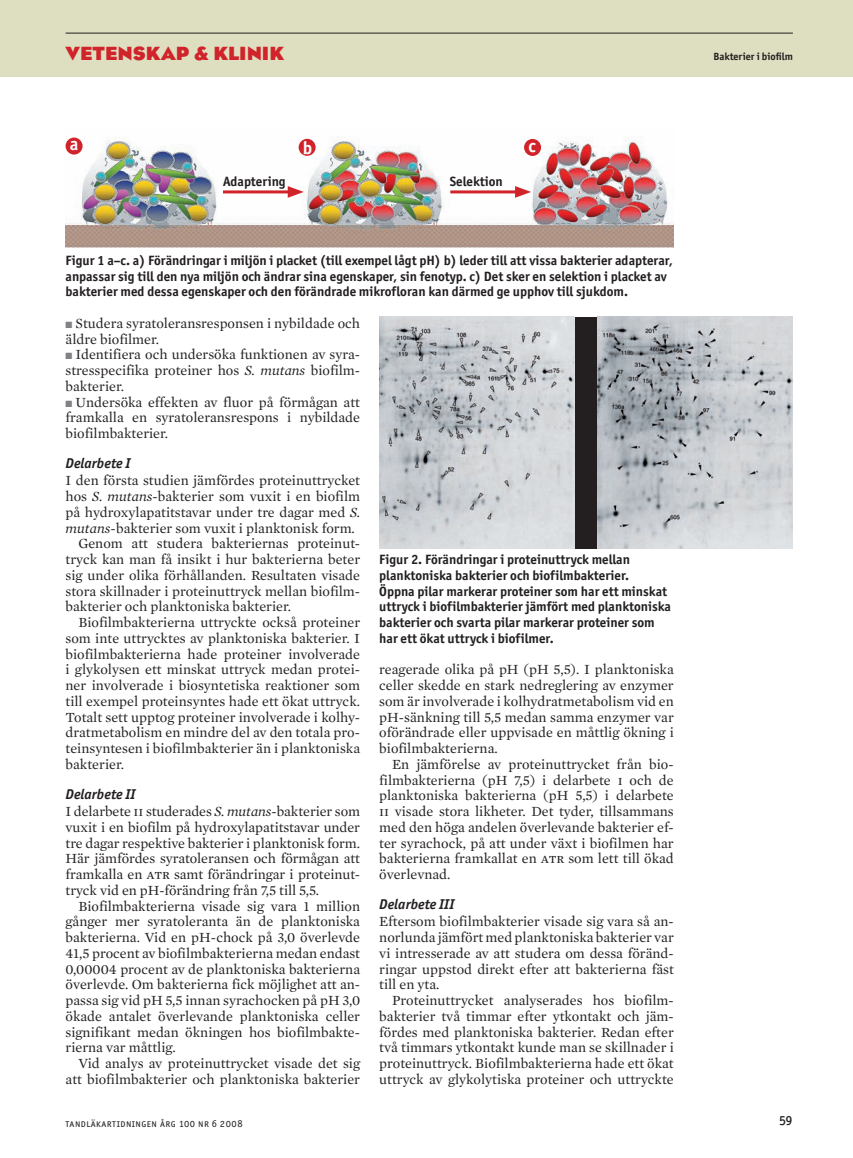
<style>
.page{position:relative;width:853px;height:1158px;background:#fff}
.page>*{position:absolute;margin:0;border:0;box-sizing:border-box;transform-origin:0 0}
.t1{font:700 19.5px "Eagle TLTOT";color:#d1232a}
.t2{font:700 18px "Officina Sans ITC Std";color:#fff}
.t3{font:14.25px/15.8px "Mercury TLT Text OT";color:#231f20;text-align:justify}
.t4{font:italic 700 14.25px "Officina Sans ITC Std";color:#231f20}
.t5{font:700 13.5px/15.8px "Officina Sans ITC Std";color:#231f20}
.t6{font:500 13.5px "Officina Sans ITC Std";color:#231f20}
.t7{font:10.5px "Officina Sans ITC Std";letter-spacing:.04em;color:#231f20}
.t8{font:700 10.5px "Officina Sans ITC Std";color:#231f20}
.s1{color:#808285}
.s2{font-style:italic}
</style>
<div class="page">
<hr style="left:0;top:0;width:2px;height:76px;background:#dedfc0">
<div style="left:2px;top:0;width:851px;height:76px;background:#dedfc0"></div>
<hr style="left:66px;top:33px;width:727px;height:1px;background:#231f20">
<div style="left:379px;top:317px;width:414px;height:231px;background:#231f20"></div>
<img style="left:66px;top:136px;width:608px;height:112px">
<div style="left:66px;top:138px;width:17px;height:17px;background:#d1232a;border-radius:50%"></div>
<div style="left:299px;top:139px;width:17px;height:17px;background:#d1232a;border-radius:50%"></div>
<div style="left:524px;top:139px;width:17px;height:17px;background:#d1232a;border-radius:50%"></div>
<img style="left:379px;top:317px;width:196px;height:231px">
<img style="left:597px;top:317px;width:196px;height:231px">
<hr style="left:223px;top:190px;width:70px;height:3px;background:#d1232a">
<svg style="left:288px;top:186px;width:16px;height:12px"></svg>
<hr style="left:450px;top:190px;width:71px;height:3px;background:#d1232a">
<svg style="left:515px;top:186px;width:16px;height:12px"></svg>
<h1 class="t1" style="left:66px;top:43px;width:220px">VETENSKAP &amp; KLINIK</h1>
<p class="t8" style="left:713px;top:50px;width:81px">Bakterier i biofilm</p>
<p class="t2" style="left:70px;top:133px;width:10px">a</p>
<p class="t2" style="left:303px;top:136px;width:11px">b</p>
<p class="t2" style="left:528px;top:135px;width:9px">c</p>
<p class="t5" style="left:223px;top:173px;width:64px">Adaptering</p>
<p class="t5" style="left:450px;top:173px;width:54px">Selektion</p>
<p class="t5" style="left:66px;top:252px;width:609px">Figur 1 a–c. a) Förändringar i miljön i placket (till exempel lågt pH) b) leder till att vissa bakterier adapterar, anpassar sig till den nya miljön och ändrar sina egenskaper, sin fenotyp. c) Det sker en selektion i placket av bakterier med dessa egenskaper och den förändrade mikrofloran kan därmed ge upphov till sjukdom.</p>
<p class="t3" style="left:66px;top:315px;width:296px"><span class="s1">■</span> Studera syratoleransresponsen i nybildade och äldre biofilmer.</p>
<p class="t3" style="left:66px;top:347px;width:296px"><span class="s1">■</span> Identifiera och undersöka funktionen av syra&shy;stresspecifika proteiner hos <span class="s2">S. mutans</span> biofilm&shy;bakterier.</p>
<p class="t3" style="left:66px;top:394px;width:296px"><span class="s1">■</span> Undersöka effekten av fluor på förmågan att framkalla en syratoleransrespons i nybildade biofilmbakterier.</p>
<p class="t4" style="left:66px;top:455px;width:67px">Delarbete I</p>
<p class="t3" style="left:66px;top:473px;width:296px">I den första studien jämfördes proteinuttrycket</p>
<p class="t3" style="left:66px;top:488px;width:296px">hos <span class="s2">S. mutans</span>-bakterier som vuxit i en biofilm</p>
<p class="t3" style="left:66px;top:504px;width:296px">på hydroxylapatitstavar under tre dagar med <span class="s2">S.</span></p>
<p class="t3" style="left:66px;top:520px;width:291px"><span class="s2">mutans-</span>bakterier som vuxit i planktonisk form.</p>
<p class="t3" style="left:78px;top:536px;width:283px">Genom att studera bakteriernas proteinut-</p>
<p class="t3" style="left:66px;top:551px;width:296px">tryck kan man få insikt i hur bakterierna beter</p>
<p class="t3" style="left:66px;top:567px;width:296px">sig under olika förhållanden. Resultaten visade</p>
<p class="t3" style="left:66px;top:583px;width:296px">stora skillnader i proteinuttryck mellan biofilm-</p>
<p class="t3" style="left:66px;top:599px;width:227px">bakterier och planktoniska bakterier.</p>
<p class="t3" style="left:78px;top:614px;width:283px">Biofilmbakterierna uttryckte också proteiner</p>
<p class="t3" style="left:66px;top:630px;width:296px">som inte uttrycktes av planktoniska bakterier. I</p>
<p class="t3" style="left:66px;top:646px;width:296px">biofilmbakterierna hade proteiner involverade</p>
<p class="t3" style="left:66px;top:662px;width:296px">i glykolysen ett minskat uttryck medan protei-</p>
<p class="t3" style="left:66px;top:677px;width:296px">ner involverade i biosyntetiska reaktioner som</p>
<p class="t3" style="left:66px;top:693px;width:296px">till exempel proteinsyntes hade ett ökat uttryck.</p>
<p class="t3" style="left:66px;top:709px;width:296px">Totalt sett upptog proteiner involverade i kolhy-</p>
<p class="t3" style="left:66px;top:725px;width:296px">dratmetabolism en mindre del av den totala pro-</p>
<p class="t3" style="left:66px;top:740px;width:296px">teinsyntesen i biofilmbakterier än i planktoniska</p>
<p class="t3" style="left:66px;top:756px;width:60px">bakterier.</p>
<p class="t4" style="left:66px;top:785px;width:72px">Delarbete II</p>
<p class="t3" style="left:66px;top:803px;width:296px">I delarbete ii studerades <span class="s2">S. mutans</span>-bakterier som vuxit i en biofilm på hydroxylapatitstavar under tre dagar respektive bakterier i planktonisk form.<br>Här jämfördes syratoleransen och förmågan att framkalla en atr samt förändringar i proteinut&shy;tryck vid en pH-förändring från 7,5 till 5,5.</p>
<p class="t3" style="left:66px;top:898px;width:296px;text-indent:13px">Biofilmbakterierna visade sig vara 1 million gånger mer syratoleranta än de planktoniska bakterierna. Vid en pH-chock på 3,0 överlevde 41,5 procent av biofilmbakterierna medan endast 0,00004 procent av de planktoniska bakterierna överlevde. Om bakterierna fick möjlighet att an&shy;passa sig vid pH 5,5 innan syrachocken på pH 3,0 ökade antalet överlevande planktoniska celler signifikant medan ökningen hos biofilmbakte&shy;rierna var måttlig.</p>
<p class="t3" style="left:66px;top:1055px;width:296px;text-align:right">Vid analys av proteinuttrycket visade det sig att biofilmbakterier och planktoniska bakterier</p>
<p class="t7" style="left:66px;top:1117px;width:179px">tandläkartidningen årg 100 nr 6 2008</p>
<p class="t5" style="left:379px;top:551px;width:293px">Figur 2. Förändringar i proteinuttryck mellan planktoniska bakterier och biofilmbakterier.<br>Öppna pilar markerar proteiner som har ett minskat uttryck i biofilmbakterier jämfört med planktoniska bakterier och svarta pilar markerar proteiner som har ett ökat uttryck i biofilmer.</p>
<p class="t3" style="left:379px;top:662px;width:296px">reagerade olika på pH (pH 5,5). I planktoniska celler skedde en stark nedreglering av enzymer som är involverade i kolhydratmetabolism vid en pH-sänkning till 5,5 medan samma enzymer var oförändrade eller uppvisade en måttlig ökning i biofilmbakterierna.</p>
<p class="t3" style="left:379px;top:756px;width:296px;text-indent:13px">En jämförelse av proteinuttrycket från bio&shy;filmbakterierna (pH 7,5) i delarbete i och de planktoniska bakterierna (pH 5,5) i delarbete ii visade stora likheter. Det tyder, tillsammans med den höga andelen överlevande bakterier ef&shy;ter syrachock, på att under växt i biofilmen har bakterierna framkallat en atr som lett till ökad överlevnad.</p>
<p class="t4" style="left:379px;top:895px;width:77px">Delarbete III</p>
<p class="t3" style="left:379px;top:914px;width:296px">Eftersom biofilmbakterier visade sig vara så an&shy;norlunda jämfört med planktoniska bakterier var vi intresserade av att studera om dessa föränd&shy;ringar uppstod direkt efter att bakterierna fäst till en yta.</p>
<p class="t3" style="left:379px;top:992px;width:296px;text-indent:13px">Proteinuttrycket analyserades hos biofilm&shy;bakterier två timmar efter ytkontakt och jäm&shy;fördes med planktoniska bakterier. Redan efter två timmars ytkontakt kunde man se skillnader i proteinuttryck. Biofilmbakterierna hade ett ökat uttryck av glykolytiska proteiner och uttryckte</p>
<p class="t6" style="left:779px;top:1113px;width:15px">59</p>
</div>
